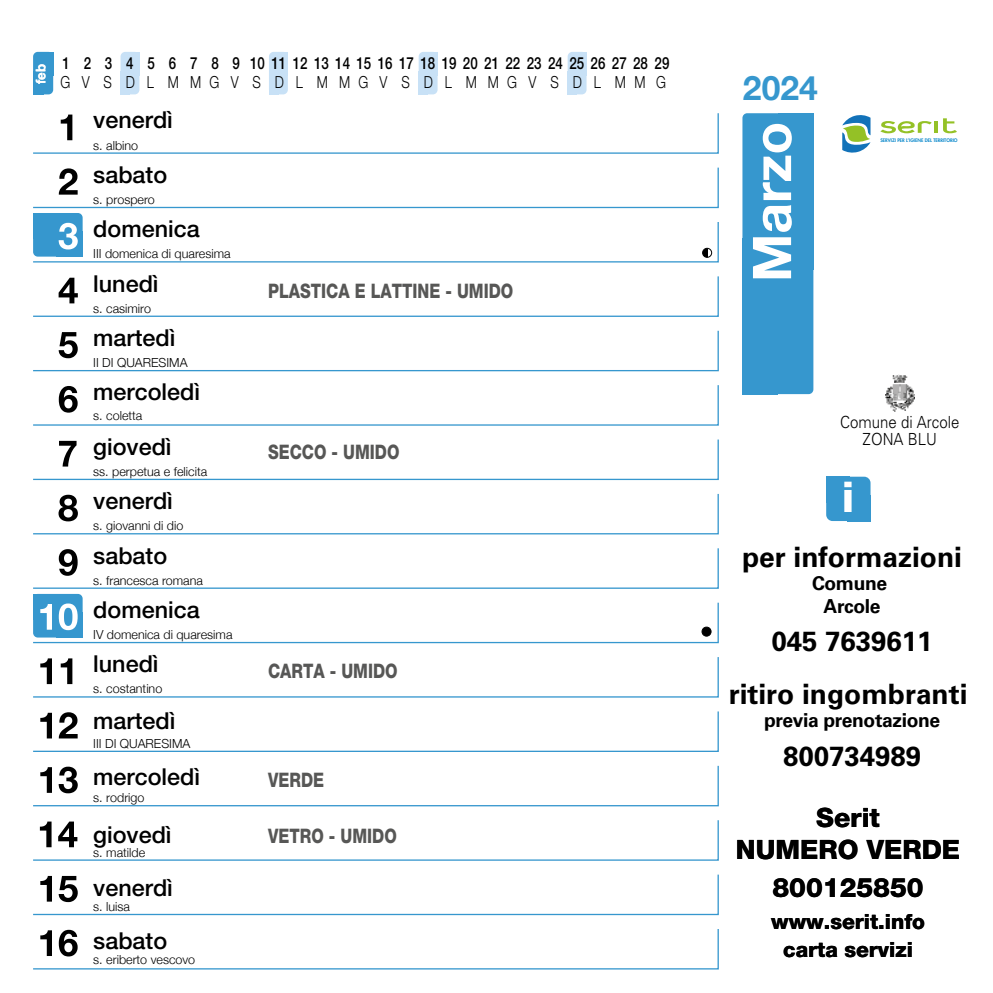
<style>
.page{position:relative;width:993px;height:993px;background:#fff}
.page>*{position:absolute;margin:0;border:0;box-sizing:border-box;transform-origin:0 0}
.t1{font:700 53.38px "Helvetica Neue LT Std";color:#fff}
.t2{font:800 42.35px "Helvetica Neue LT Std";color:#fff}
.t3{font:700 33.6px "Helvetica Neue";color:#3697ce}
.t4{font:700 28px "Univers LT Std";color:#000}
.t5{font:700 27.65px "Univers LT Std";color:#000}
.t6{font:800 26.6px/32px "Helvetica Neue LT Std";color:#000;text-align:center}
.t7{font:500 23.28px "Helvetica Neue LT Std";color:#000}
.t8{font:800 21px/28px "Helvetica Neue LT Std";color:#000;text-align:center}
.t9{font:800 19.95px "Helvetica Neue LT Std";color:#575756;scale:.8 1}
.t10{font:700 19.25px/23.1px "Univers LT Std";letter-spacing:-.02em;color:#000;text-align:center}
.t11{font:500 16.62px "Helvetica Neue LT Std";color:#000;scale:.8 1}
.t12{font:300 16.62px "Helvetica Neue LT Std";color:#000;scale:.8 1}
.t13{font:300 16.62px/17.5px "Univers LT Std";color:#000;text-align:center;scale:.9 1}
.t14{font:700 13.3px "Helvetica Neue LT Std";color:#fff}
.t15{font:300 12.42px "Helvetica Neue";color:#000}
.t16{font:800 4.73px "Futura Std";color:#108bcc}
</style>
<div class="page">
<div style="left:567px;top:52px;width:19px;height:42px;background:#c8e1f6;border-radius:5px"></div>
<div style="left:567px;top:71px;width:10px;height:23px;background:#c8e1f6"></div>
<div style="left:577px;top:52px;width:9px;height:23px;background:#c8e1f6"></div>
<div style="left:418px;top:52px;width:19px;height:42px;background:#c8e1f6;border-radius:5px"></div>
<div style="left:418px;top:71px;width:10px;height:23px;background:#c8e1f6"></div>
<div style="left:428px;top:52px;width:9px;height:23px;background:#c8e1f6"></div>
<div style="left:269px;top:52px;width:19px;height:42px;background:#c8e1f6;border-radius:5px"></div>
<div style="left:269px;top:71px;width:9px;height:23px;background:#c8e1f6"></div>
<div style="left:278px;top:52px;width:10px;height:23px;background:#c8e1f6"></div>
<div style="left:120px;top:52px;width:19px;height:42px;background:#c8e1f6;border-radius:5px"></div>
<div style="left:120px;top:71px;width:10px;height:23px;background:#c8e1f6"></div>
<div style="left:130px;top:52px;width:9px;height:23px;background:#c8e1f6"></div>
<div style="left:33px;top:593px;width:50px;height:44px;background:#3697ce;border-radius:5px"></div>
<div style="left:33px;top:593px;width:26px;height:26px;background:#3697ce"></div>
<div style="left:33px;top:213px;width:50px;height:43px;background:#3697ce;border-radius:5px"></div>
<div style="left:33px;top:213px;width:26px;height:25px;background:#3697ce"></div>
<svg style="left:33px;top:820px;width:686px;height:41px"></svg>
<svg style="left:33px;top:439px;width:686px;height:41px"></svg>
<div style="left:33px;top:52px;width:20px;height:42px;background:#3697ce;border-radius:5px"></div>
<div style="left:33px;top:71px;width:10px;height:23px;background:#3697ce"></div>
<div style="left:43px;top:52px;width:10px;height:23px;background:#3697ce"></div>
<div style="left:742px;top:113px;width:71px;height:281px;background:#3697ce;border-radius:5px"></div>
<div style="left:742px;top:238px;width:35px;height:156px;background:#3697ce"></div>
<div style="left:777px;top:113px;width:36px;height:156px;background:#3697ce"></div>
<svg style="left:33px;top:929px;width:686px;height:40px"></svg>
<svg style="left:33px;top:874px;width:686px;height:41px"></svg>
<svg style="left:33px;top:765px;width:686px;height:41px"></svg>
<svg style="left:33px;top:711px;width:686px;height:41px"></svg>
<svg style="left:33px;top:657px;width:686px;height:41px"></svg>
<svg style="left:33px;top:601px;width:686px;height:42px"></svg>
<svg style="left:33px;top:548px;width:686px;height:41px"></svg>
<svg style="left:33px;top:493px;width:686px;height:42px"></svg>
<svg style="left:33px;top:385px;width:686px;height:41px"></svg>
<svg style="left:33px;top:330px;width:686px;height:42px"></svg>
<svg style="left:33px;top:276px;width:686px;height:41px"></svg>
<svg style="left:33px;top:220px;width:686px;height:43px"></svg>
<svg style="left:33px;top:167px;width:686px;height:42px"></svg>
<svg style="left:33px;top:113px;width:686px;height:41px"></svg>
<div style="left:702px;top:248px;width:5px;height:9px;background:#000"></div>
<div style="left:702px;top:248px;width:9px;height:9px;border:1px solid #000;border-radius:50%"></div>
<div style="left:701px;top:627px;width:9px;height:9px;background:#000;border-radius:50%"></div>
<div style="left:701px;top:626px;width:10px;height:10px;border:1px solid #000;border-radius:50%"></div>
<div style="left:825px;top:476px;width:45px;height:45px;background:#3697ce;border-radius:6px"></div>
<div style="left:825px;top:476px;width:24px;height:26px;background:#3697ce"></div>
<div style="left:846px;top:495px;width:24px;height:26px;background:#3697ce"></div>
<img style="left:885px;top:374px;width:28px;height:37px">
<svg style="left:880px;top:118px;width:76px;height:16px"></svg>
<svg style="left:842px;top:115px;width:28px;height:38px"></svg>
<p class="t14" style="left:33px;top:84px;width:22px;rotate:-90deg">feb</p>
<h3 class="t11" style="left:62px;top:53px;width:37px">1 2</h3>
<h3 class="t12" style="left:60px;top:72px;width:14px">G</h3>
<h3 class="t12" style="left:82px;top:72px;width:11px">V</h3>
<h3 class="t11" style="left:105px;top:53px;width:11px">3</h3>
<h3 class="t12" style="left:104px;top:72px;width:12px">S</h3>
<h3 class="t11" style="left:126px;top:53px;width:11px">4</h3>
<h3 class="t12" style="left:126px;top:72px;width:13px">D</h3>
<h3 class="t11" style="left:147px;top:53px;width:11px">5</h3>
<h3 class="t12" style="left:147px;top:72px;width:10px">L</h3>
<h3 class="t11" style="left:169px;top:53px;width:11px">6</h3>
<h3 class="t12" style="left:168px;top:72px;width:15px">M</h3>
<h3 class="t11" style="left:190px;top:53px;width:11px">7</h3>
<h3 class="t12" style="left:190px;top:72px;width:15px">M</h3>
<h3 class="t11" style="left:211px;top:53px;width:11px">8</h3>
<h3 class="t12" style="left:209px;top:72px;width:14px">G</h3>
<h3 class="t11" style="left:232px;top:53px;width:11px">9</h3>
<h3 class="t11" style="left:250px;top:53px;width:525px">10 11 12 13 14 15 16 17 18 19 20 21 22 23 24 25 26 27 28 29</h3>
<h3 class="t12" style="left:230px;top:72px;width:11px">V</h3>
<h3 class="t12" style="left:252px;top:72px;width:12px">S</h3>
<h3 class="t12" style="left:275px;top:72px;width:13px">D</h3>
<h3 class="t12" style="left:296px;top:72px;width:10px">L</h3>
<h3 class="t12" style="left:316px;top:72px;width:15px">M</h3>
<h3 class="t12" style="left:339px;top:72px;width:15px">M</h3>
<h3 class="t12" style="left:358px;top:72px;width:14px">G</h3>
<h3 class="t12" style="left:379px;top:72px;width:11px">V</h3>
<h3 class="t12" style="left:401px;top:72px;width:12px">S</h3>
<h3 class="t12" style="left:423px;top:72px;width:13px">D</h3>
<h3 class="t12" style="left:444px;top:72px;width:10px">L</h3>
<h3 class="t12" style="left:465px;top:72px;width:15px">M</h3>
<h3 class="t12" style="left:488px;top:72px;width:15px">M</h3>
<h3 class="t12" style="left:507px;top:72px;width:14px">G</h3>
<h3 class="t12" style="left:528px;top:72px;width:11px">V</h3>
<h3 class="t12" style="left:550px;top:72px;width:12px">S</h3>
<h3 class="t12" style="left:572px;top:72px;width:13px">D</h3>
<h3 class="t12" style="left:593px;top:72px;width:10px">L</h3>
<h3 class="t12" style="left:614px;top:72px;width:40px">M M</h3>
<h3 class="t12" style="left:655px;top:72px;width:14px">G</h3>
<h3 class="t3" style="left:742px;top:67px;width:76px">2024</h3>
<h3 class="t7" style="left:93px;top:106px;width:81px">venerdì</h3>
<h3 class="t7" style="left:93px;top:161px;width:75px">sabato</h3>
<h3 class="t7" style="left:93px;top:215px;width:108px">domenica</h3>
<h3 class="t7" style="left:93px;top:269px;width:67px">lunedì</h3>
<h3 class="t7" style="left:93px;top:324px;width:84px">martedì</h3>
<h3 class="t7" style="left:93px;top:378px;width:108px">mercoledì</h3>
<h3 class="t7" style="left:93px;top:432px;width:80px">giovedì</h3>
<h3 class="t7" style="left:93px;top:487px;width:81px">venerdì</h3>
<h3 class="t7" style="left:93px;top:541px;width:75px">sabato</h3>
<h3 class="t7" style="left:93px;top:595px;width:108px">domenica</h3>
<h3 class="t7" style="left:93px;top:650px;width:67px">lunedì</h3>
<h3 class="t7" style="left:93px;top:706px;width:84px">martedì</h3>
<h3 class="t7" style="left:93px;top:762px;width:108px">mercoledì</h3>
<p class="t15" style="left:93px;top:137px;width:46px">s. albino</p>
<p class="t15" style="left:93px;top:192px;width:63px">s. prospero</p>
<p class="t15" style="left:93px;top:246px;width:139px">III domenica di quaresima</p>
<p class="t15" style="left:93px;top:300px;width:59px">s. casimiro</p>
<p class="t15" style="left:93px;top:355px;width:96px">II DI QUARESIMA</p>
<p class="t15" style="left:93px;top:407px;width:51px">s. coletta</p>
<p class="t15" style="left:93px;top:463px;width:115px">ss. perpetua e felicita</p>
<p class="t15" style="left:93px;top:518px;width:92px">s. giovanni di dio</p>
<p class="t15" style="left:93px;top:572px;width:111px">s. francesca romana</p>
<p class="t15" style="left:93px;top:626px;width:141px">IV domenica di quaresima</p>
<p class="t15" style="left:93px;top:681px;width:70px">s. costantino</p>
<p class="t15" style="left:93px;top:735px;width:98px">III DI QUARESIMA</p>
<p class="t15" style="left:93px;top:789px;width:53px">s. rodrigo</p>
<h3 class="t7" style="left:93px;top:820px;width:80px">giovedì</h3>
<h3 class="t7" style="left:93px;top:873px;width:81px">venerdì</h3>
<h3 class="t7" style="left:93px;top:926px;width:75px">sabato</h3>
<p class="t15" style="left:93px;top:844px;width:53px">s. matilde</p>
<p class="t15" style="left:93px;top:898px;width:38px">s. luisa</p>
<p class="t15" style="left:93px;top:951px;width:103px">s. eriberto vescovo</p>
<h3 class="t9" style="left:268px;top:278px;width:308px">PLASTICA E LATTINE - UMIDO</h3>
<h3 class="t9" style="left:268px;top:440px;width:166px">SECCO - UMIDO</h3>
<h3 class="t9" style="left:268px;top:658px;width:163px">CARTA - UMIDO</h3>
<h3 class="t9" style="left:268px;top:768px;width:71px">VERDE</h3>
<h3 class="t9" style="left:268px;top:823px;width:162px">VETRO - UMIDO</h3>
<h1 class="t1" style="left:738px;top:282px;width:162px;rotate:-90deg">Marzo</h1>
<p class="t16" style="left:880px;top:137px;width:79px">SERVIZI PER L’IGIENE DEL TERRITORIO</p>
<h3 class="t13" style="left:839px;top:413px;width:134px">Comune di Arcole<br>ZONA BLU</h3>
<h2 class="t2" style="left:841px;top:471px;width:14px">i</h2>
<h3 class="t4" style="left:741px;top:540px;width:221px">per informazioni</h3>
<h3 class="t10" style="left:811px;top:571px;width:77px">Comune<br>Arcole</h3>
<h3 class="t5" style="left:771px;top:625px;width:162px">045 7639611</h3>
<h3 class="t4" style="left:728px;top:677px;width:240px">ritiro ingombranti</h3>
<h3 class="t10" style="left:763px;top:708px;width:178px">previa prenotazione</h3>
<h3 class="t5" style="left:782px;top:739px;width:139px">800734989</h3>
<h3 class="t6" style="left:735px;top:800px;width:226px">Serit<br>NUMERO VERDE</h3>
<h3 class="t6" style="left:772px;top:871px;width:153px">800125850</h3>
<h3 class="t8" style="left:771px;top:906px;width:155px">www.serit.info carta servizi</h3>
</div>
